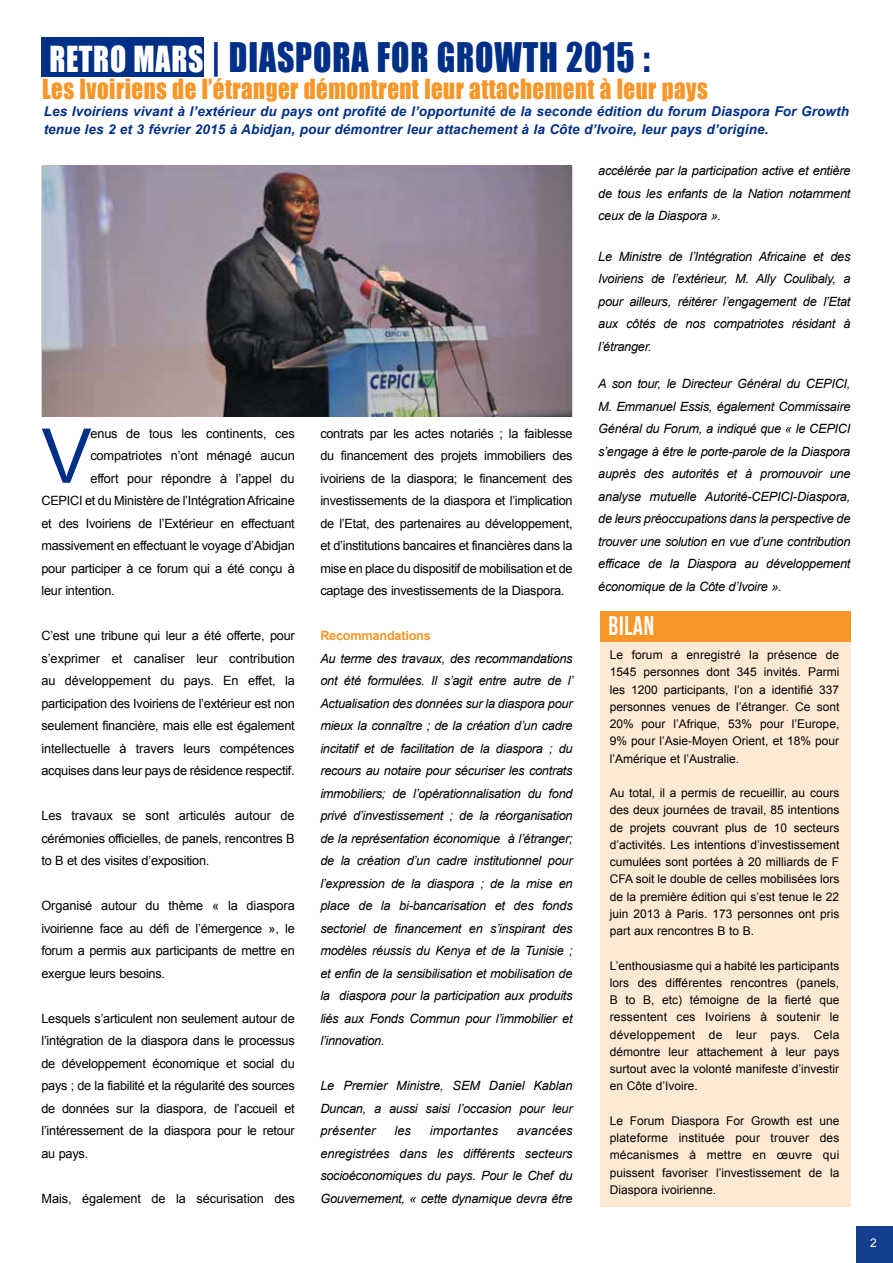
<style>
.page{position:relative;width:893px;height:1263px;background:#fff}
.page>*{position:absolute;margin:0;border:0;box-sizing:border-box;transform-origin:0 0}
.t1{font:75.6px "Arial";color:#002f87}
.t2{font:37.5px "Impact";letter-spacing:.025em;color:#002f87;scale:.9 1}
.t3{font:27px "Bebas Neue";letter-spacing:.025em;color:#fff;scale:.9 1}
.t4{font:25.5px "Impact";letter-spacing:.02em;color:#f89728;scale:.9 1}
.t5{font:italic 700 13.5px/18px "Arial";letter-spacing:.01em;color:#002f87}
.t6{font:italic 12.75px/22.5px "Arial";letter-spacing:-.02em;color:#000;text-align:justify}
.t7{font:12.75px/22.5px "Arial";letter-spacing:-.02em;color:#000;text-align:justify}
.t8{font:700 12.75px "Arial";letter-spacing:-.02em;color:#f89728}
.t9{font:italic 12.75px "Arial";letter-spacing:.015em;color:#000}
.t10{font:12px/17.2px "Arial";color:#000;text-align:justify}
.t11{font:12px "Arial";color:#fff}
.s1{font-size:33px;color:#fff}
</style>
<div class="page">
<img style="left:42px;top:166px;width:529px;height:251px">
<div style="left:41px;top:37px;width:163px;height:40px;background:#002f87"></div>
<div style="left:600px;top:611px;width:250px;height:595px;background:#feead4"></div>
<div style="left:600px;top:611px;width:250px;height:31px;background:#f89728"></div>
<div style="left:857px;top:1227px;width:36px;height:36px;background:#133d8d"></div>
<h2 class="t2" style="left:49px;top:28px;width:669px"><span class="s1">RETRO MARS</span> | DIASPORA FOR GROWTH 2015 :</h2>
<h3 class="t4" style="left:42px;top:69px;width:741px">Les Ivoiriens de l’étranger démontrent leur attachement à leur pays</h3>
<p class="t5" style="left:44px;top:103px;width:807px">Les Ivoiriens vivant à l’extérieur du pays ont profité de l’opportunité de la seconde édition du forum Diaspora For Growth tenue les 2 et 3 février 2015 à Abidjan, pour démontrer leur attachement à la Côte d’Ivoire, leur pays d’origine.</p>
<h1 class="t1" style="left:41px;top:407px;width:52px">V</h1>
<p class="t7" style="left:90px;top:422px;width:206px">enus de tous les continents, ces</p>
<p class="t7" style="left:90px;top:445px;width:206px">compatriotes n’ont ménagé aucun</p>
<p class="t7" style="left:90px;top:467px;width:206px">effort pour répondre à l’appel du</p>
<p class="t7" style="left:41px;top:490px;width:255px">CEPICI et du Ministère de l’Intégration Africaine</p>
<p class="t7" style="left:41px;top:512px;width:255px">et des Ivoiriens de l’Extérieur en effectuant</p>
<p class="t7" style="left:41px;top:535px;width:255px">massivement en effectuant le voyage d’Abidjan</p>
<p class="t7" style="left:41px;top:557px;width:255px">pour participer à ce forum qui a été conçu à</p>
<p class="t7" style="left:41px;top:580px;width:75px">leur intention.</p>
<p class="t7" style="left:41px;top:625px;width:255px">C’est une tribune qui leur a été offerte, pour s’exprimer et canaliser leur contribution au développement du pays. En effet, la participation des Ivoiriens de l’extérieur est non seulement financière, mais elle est également intellectuelle à travers leurs compétences acquises dans leur pays de résidence respectif.</p>
<p class="t7" style="left:41px;top:805px;width:255px">Les travaux se sont articulés autour de cérémonies officielles, de panels, rencontres B to B et des visites d’exposition.</p>
<p class="t7" style="left:41px;top:895px;width:255px">Organisé autour du thème « la diaspora ivoirienne face au défi de l’émergence », le forum a permis aux participants de mettre en exergue leurs besoins.</p>
<p class="t7" style="left:41px;top:1007px;width:255px">Lesquels s’articulent non seulement autour de l’intégration de la diaspora dans le processus de développement économique et social du pays ; de la fiabilité et la régularité des sources de données sur la diaspora, de l’accueil et l’intéressement de la diaspora pour le retour au pays.</p>
<p class="t7" style="left:41px;top:1187px;width:255px">Mais, également de la sécurisation des</p>
<p class="t7" style="left:320px;top:422px;width:254px">contrats par les actes notariés ; la faiblesse du financement des projets immobiliers des ivoiriens de la diaspora; le financement des investissements de la diaspora et l’implication de l’Etat, des partenaires au développement, et d’institutions bancaires et financières dans la mise en place du dispositif de mobilisation et de captage des investissements de la Diaspora.</p>
<p class="t8" style="left:320px;top:627px;width:112px">Recommandations</p>
<p class="t6" style="left:320px;top:647px;width:254px">Au terme des travaux, des recommandations ont été formulées. Il s’agit entre autre de l’ Actualisation des données sur la diaspora pour mieux la connaître ; de la création d’un cadre incitatif et de facilitation de la diaspora ; du recours au notaire pour sécuriser les contrats immobiliers; de l’opérationnalisation du fond privé d’investissement ; de la réorganisation de la représentation économique à l’étranger; de la création d’un cadre institutionnel pour l’expression de la diaspora ; de la mise en place de la bi-bancarisation et des fonds sectoriel de financement en s’inspirant des modèles réussis du Kenya et de la Tunisie ; et enfin de la sensibilisation et mobilisation de la diaspora pour la participation aux produits liés aux Fonds Commun pour l’immobilier et l’innovation.</p>
<p class="t6" style="left:320px;top:1075px;width:254px">Le Premier Ministre, SEM Daniel Kablan Duncan, a aussi saisi l’occasion pour leur présenter</p>
<p class="t6" style="left:320px;top:1120px;width:254px;text-indent:197px">avancées enregistrées dans les différents secteurs socioéconomiques du pays. Pour le Chef du Gouvernement, « cette dynamique devra être</p>
<p class="t6" style="left:394px;top:1120px;width:18px">les</p>
<p class="t9" style="left:430px;top:1123px;width:70px">importantes</p>
<p class="t6" style="left:598px;top:160px;width:254px">accélérée par la participation active et entière de tous les enfants de la Nation notamment ceux de la Diaspora ».</p>
<p class="t6" style="left:598px;top:245px;width:254px">Le Ministre de l’Intégration Africaine et des Ivoiriens de l’extérieur, M. Ally Coulibaly, a pour ailleurs, réitérer l’engagement de l’Etat aux côtés de nos compatriotes résidant à l’étranger.</p>
<p class="t6" style="left:598px;top:373px;width:254px">A son tour, le Directeur Général du CEPICI, M. Emmanuel Essis, également Commissaire Général du Forum, a indiqué que « le CEPICI s’engage à être le porte-parole de la Diaspora auprès des autorités et à promouvoir une analyse mutuelle Autorité-CEPICI-Diaspora, de leurs préoccupations dans la perspective de trouver une solution en vue d’une contribution efficace de la Diaspora au développement économique de la Côte d’Ivoire ».</p>
<h3 class="t3" style="left:609px;top:611px;width:52px">bilan</h3>
<p class="t10" style="left:610px;top:646px;width:231px">Le forum a enregistré la présence de 1545 personnes dont 345 invités. Parmi les 1200 participants, l’on a identifié 337 personnes venues de l’étranger. Ce sont 20% pour l’Afrique, 53% pour l’Europe, 9% pour l’Asie-Moyen Orient, et 18% pour l’Amérique et l’Australie.</p>
<p class="t10" style="left:610px;top:784px;width:231px">Au total, il a permis de recueillir, au cours des deux journées de travail, 85 intentions de projets couvrant plus de 10 secteurs d’activités. Les intentions d’investissement cumulées sont portées à 20 milliards de F CFA soit le double de celles mobilisées lors de la première édition qui s’est tenue le 22 juin 2013 à Paris. 173 personnes ont pris part aux rencontres B to B.</p>
<p class="t10" style="left:610px;top:957px;width:231px">L’enthousiasme qui a habité les participants lors des différentes rencontres (panels, B to B, etc) témoigne de la fierté que ressentent ces Ivoiriens à soutenir le développement de leur pays. Cela démontre leur attachement à leur pays surtout avec la volonté manifeste d’investir en Côte d’Ivoire.</p>
<p class="t10" style="left:610px;top:1112px;width:231px">Le Forum Diaspora For Growth est une plateforme instituée pour trouver des mécanismes à mettre en œuvre qui puissent favoriser l’investissement de la Diaspora ivoirienne.</p>
<p class="t11" style="left:870px;top:1235px;width:8px">2</p>
</div>
